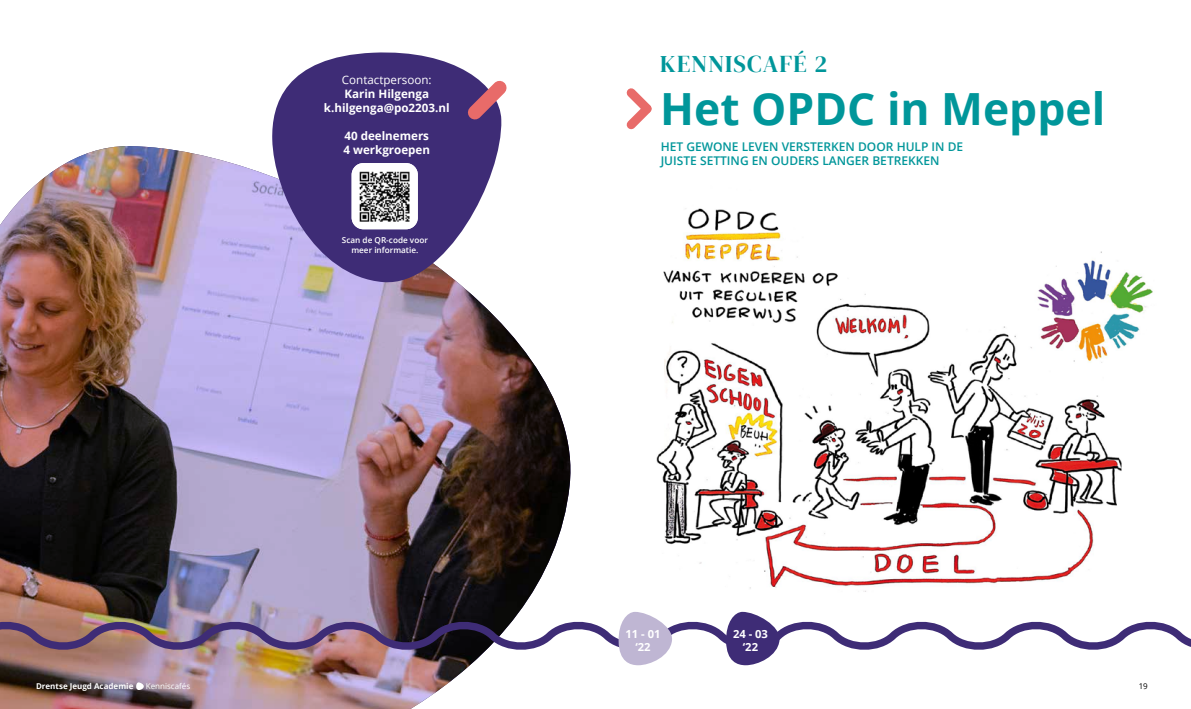
<style>
.page{position:relative;width:1191px;height:709px;background:#fff}
.page>*{position:absolute;margin:0;border:0;box-sizing:border-box;transform-origin:0 0}
.t1{font:700 44.4px "Open Sans";color:#00969a}
.t2{font:24px "DM Serif Display";letter-spacing:.05em;color:#00969a}
.t3{font:600 12px/14.4px "Open Sans";color:#00969a}
.t4{font:700 11.6px/13.9px "Open Sans";color:#fff;text-align:center}
.t5{font:11.6px "Open Sans";color:#fff}
.t6{font:700 11.2px/13.4px "Open Sans";color:#fff;text-align:center}
.t7{font:600 8.2px/9.8px "Open Sans";color:#fff;text-align:center}
.t8{font:700 8px "Open Sans";color:#fff}
.t9{font:8px "Open Sans";color:#fff}
.t10{font:8px "Open Sans";color:#000}
</style>
<div class="page">
<img style="left:0;top:146px;width:571px;height:563px">
<img style="left:0;top:611px;width:1191px;height:49px">
<svg style="left:626px;top:88px;width:26px;height:42px"></svg>
<svg style="left:618px;top:612px;width:55px;height:53px"></svg>
<svg style="left:725px;top:612px;width:56px;height:53px"></svg>
<img style="left:1056px;top:251px;width:97px;height:62px">
<img style="left:656px;top:268px;width:485px;height:324px">
<img style="left:656px;top:208px;width:224px;height:136px">
<svg style="left:271px;top:52px;width:232px;height:235px;fill:#3e2c76"></svg>
<img style="left:351px;top:163px;width:67px;height:66px">
<svg style="left:455px;top:68px;width:52px;height:64px"></svg>
<svg style="left:136px;top:682px;width:8px;height:8px"></svg>
<p class="t5" style="left:342px;top:72px;width:91px">Contactpersoon:</p>
<p class="t4" style="left:324px;top:86px;width:127px">Karin Hilgenga k.hilgenga@po2203.nl</p>
<p class="t4" style="left:343px;top:128px;width:88px;text-align:left">40 deelnemers<br>4 werkgroepen</p>
<p class="t7" style="left:342px;top:235px;width:87px">Scan de QR-code voor meer informatie.</p>
<p class="t8" style="left:36px;top:680px;width:99px">Drentse Jeugd Academie</p>
<p class="t9" style="left:146px;top:680px;width:46px">Kenniscafés</p>
<h2 class="t2" style="left:660px;top:50px;width:168px">KENNISCAFÉ 2</h2>
<h1 class="t1" style="left:660px;top:77px;width:446px">Het OPDC in Meppel</h1>
<p class="t3" style="left:660px;top:139px;width:304px">HET GEWONE LEVEN VERSTERKEN DOOR HULP IN DE<br>JUISTE SETTING EN OUDERS LANGER BETREKKEN</p>
<p class="t6" style="left:625px;top:626px;width:37px">11 - 01 ‘22</p>
<p class="t6" style="left:733px;top:626px;width:37px">24 - 03 ‘22</p>
<p class="t10" style="left:1138px;top:680px;width:11px">19</p>
</div>
